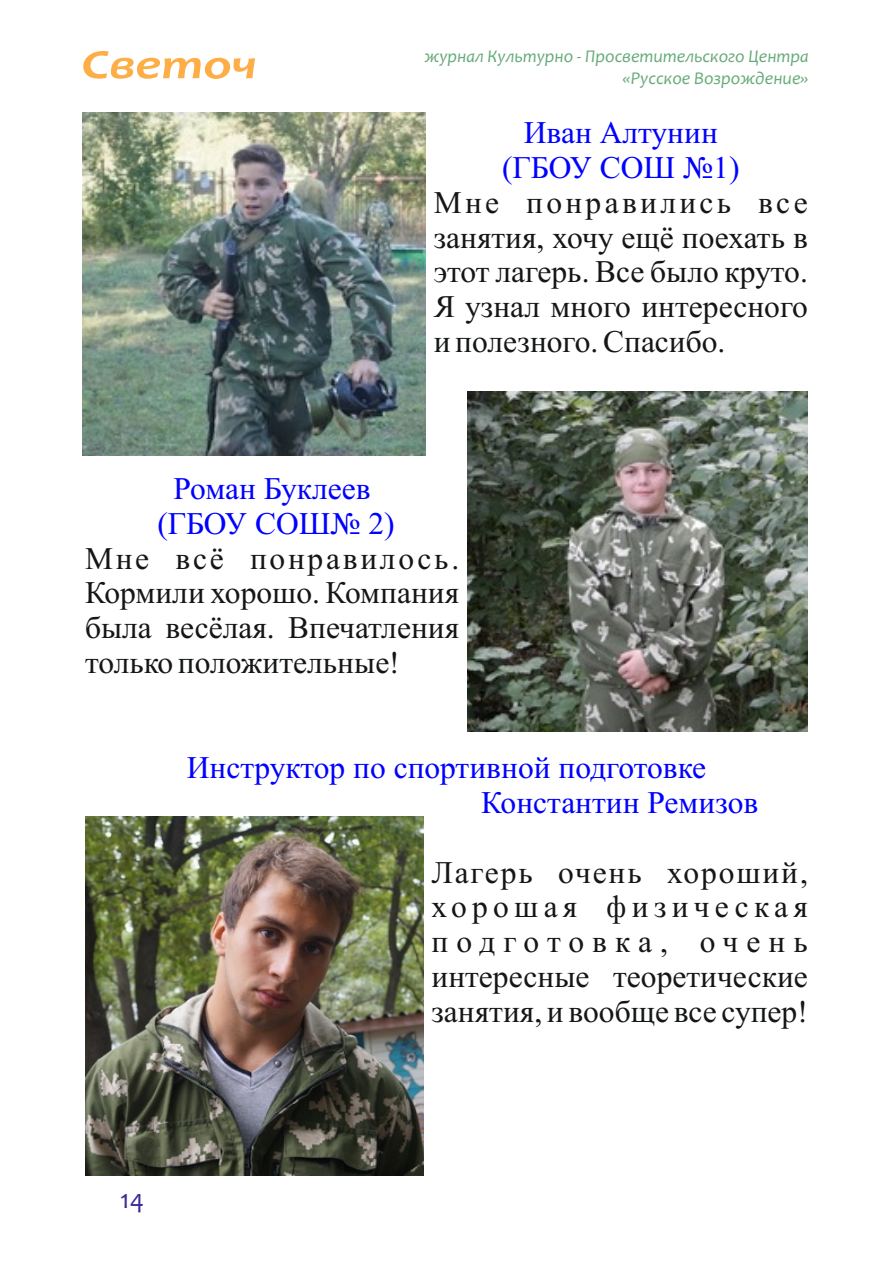
<style>
.page{position:relative;width:893px;height:1263px;background:#fff}
.page>*{position:absolute;margin:0;border:0;box-sizing:border-box;transform-origin:0 0}
.t1{font:italic 700 42px "Candara";color:#feae47;scale:1.27 1}
.t2{font:31.5px/35px "Times New Roman";color:#151616;text-align:justify}
.t3{font:31.5px/35px "Times New Roman";color:#00f;text-align:center}
.t4{font:27px "Candara";color:#3c2b99}
.t5{font:italic 18px "Candara";color:#67aa79}
</style>
<div class="page">
<img style="left:83px;top:112px;width:342px;height:343px">
<img style="left:468px;top:391px;width:340px;height:340px">
<img style="left:85px;top:816px;width:338px;height:360px">
<h1 class="t1" style="left:82px;top:48px;width:139px">Светоч</h1>
<p class="t5" style="left:425px;top:49px;width:386px">журнал Культурно - Просветительского Центра</p>
<p class="t5" style="left:623px;top:71px;width:188px">«Русское Возрождение»</p>
<p class="t3" style="left:502px;top:118px;width:239px">Иван Алтунин (ГБОУ СОШ №1)</p>
<p class="t2" style="left:434px;top:188px;width:376px">Мне понравились все занятия, хочу ещё поехать в этот лагерь. Все было круто.<br>Я узнал много интересного и полезного. Спасибо.</p>
<p class="t3" style="left:157px;top:474px;width:239px">Роман Буклеев (ГБОУ СОШ№ 2)</p>
<p class="t2" style="left:85px;top:543px;width:376px">Мне всё понравилось.<br>Кормили хорошо. Компания была весёлая. Впечатления только положительные!</p>
<p class="t3" style="left:481px;top:753px;width:279px;text-align:left;text-indent:-294px">Инструктор по спортивной подготовке<br>Константин Ремизов</p>
<p class="t4" style="left:120px;top:1188px;width:25px">14</p>
<p class="t2" style="left:431px;top:857px;width:378px">Лагерь очень хороший, хорошая физическая подготовка, очень интересные теоретические занятия, и вообще все супер!</p>
</div>
